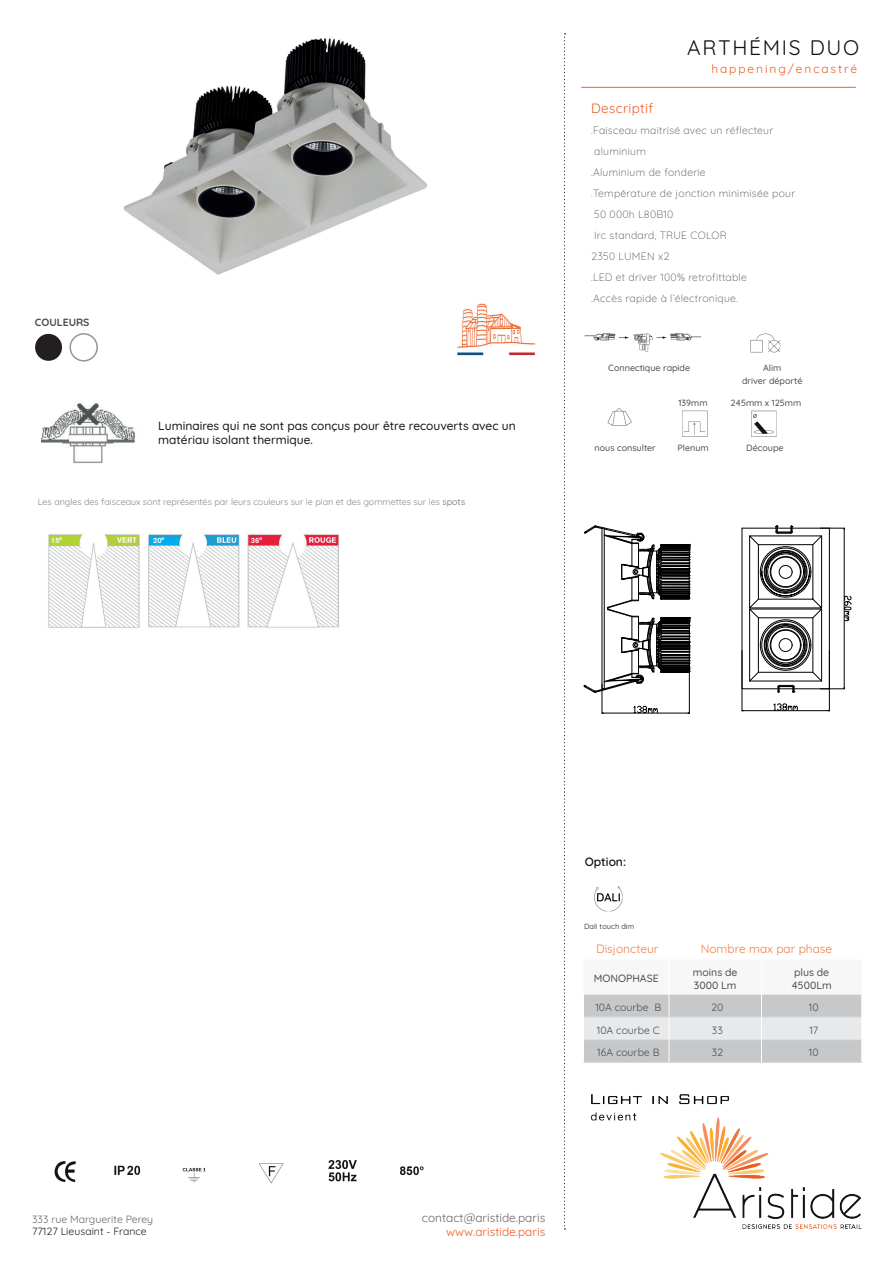
<style>
.page{position:relative;width:893px;height:1263px;background:#fff}
.page>*{position:absolute;margin:0;border:0;box-sizing:border-box;transform-origin:0 0}
.t1{font:21px "Quicksand";letter-spacing:.08em;color:#101216}
.t2{font:13.5px "Quicksand";letter-spacing:.025em;color:#ee5d22}
.t3{font:500 12px/14.4px "Quicksand";color:#101216}
.t4{font:12px "Quicksand";color:#f17e45}
.t5{font:12px "Quicksand";color:#6d6767}
.t6{font:12px "Quicksand";color:#ee5d22}
.t7{font:12px "Quicksand";letter-spacing:.15em;color:#ee5d22}
.t8{font:600 12px "Quicksand";color:#101216}
.t9{font:300 10.5px/21px "Quicksand";letter-spacing:.025em;color:#4b4c4d}
.t10{font:10.5px "Quicksand";color:#4b4c4d}
.t11{font:500 10.5px/12.6px "Quicksand";color:#4b4c4d}
.t12{font:10.5px "Quicksand";color:#6d6767}
.t13{font:10.5px "Quicksand";color:#231f20}
.t14{font:700 10.5px "Quicksand";color:#4b4c4d}
.t15{font:9px "Quicksand";color:#86888b}
.t16{font:500 9px/13px "Quicksand";color:#4b4c4d;text-align:center}
.t17{font:500 7.5px "Quicksand";color:#4b4c4d}
.t18{font:500 7.5px "Akzidenz Grotesk BE";color:#fff}
.s1{font-weight:500}
</style>
<div class="page">
<img style="left:590px;top:1094px;width:272px;height:135px">
<hr style="left:583px;top:1062px;width:86px;height:1px;background:#dcdddf">
<hr style="left:669px;top:1062px;width:92px;height:1px;background:#dcdddf">
<hr style="left:761px;top:1062px;width:101px;height:1px;background:#dcdddf">
<svg style="left:584px;top:994px;width:278px;height:68px;background:#d2d3d5"></svg>
<img style="left:682px;top:410px;width:95px;height:27px">
<img style="left:607px;top:408px;width:25px;height:18px">
<img style="left:594px;top:886px;width:29px;height:26px">
<img style="left:750px;top:333px;width:31px;height:20px">
<img style="left:584px;top:333px;width:117px;height:19px">
<img style="left:399px;top:1166px;width:25px;height:10px">
<img style="left:114px;top:1160px;width:243px;height:24px">
<img style="left:54px;top:1161px;width:22px;height:22px">
<hr style="left:581px;top:87px;width:275px;height:1px;background:#ee5d22">
<div style="left:35px;top:334px;width:27px;height:27px;background:#231f20;border-radius:50%"></div>
<div style="left:69px;top:333px;width:29px;height:29px;border:2px solid #939598;border-radius:50%"></div>
<img style="left:457px;top:303px;width:79px;height:53px">
<img style="left:48px;top:533px;width:291px;height:95px">
<div style="left:50px;top:537px;width:29px;height:8px;background:#b3d234"></div>
<div style="left:150px;top:537px;width:29px;height:8px;background:#00aeef"></div>
<div style="left:250px;top:537px;width:29px;height:8px;background:#e71e3c"></div>
<img style="left:41px;top:403px;width:94px;height:61px">
<img style="left:124px;top:38px;width:303px;height:237px">
<svg style="left:742px;top:525px;width:109px;height:168px"></svg>
<hr style="left:742px;top:650px;width:1px;height:61px;background:#000001">
<hr style="left:829px;top:650px;width:1px;height:61px;background:#000001">
<hr style="left:743px;top:710px;width:85px;height:1px;background:#000001">
<svg style="left:773px;top:703px;width:25px;height:8px"></svg>
<svg style="left:584px;top:526px;width:106px;height:188px"></svg>
<svg style="left:564px;top:33px;width:1px;height:1196px"></svg>
<p class="t14" style="left:35px;top:314px;width:56px">COULEURS</p>
<p class="t3" style="left:158px;top:417px;width:359px">Luminaires qui ne sont pas conçus pour être recouverts avec un matériau isolant thermique.</p>
<p class="t15" style="left:38px;top:495px;width:429px">Les angles des faisceaux sont représentés par leurs couleurs sur le plan et des gommettes sur les <span class="s1">spots</span></p>
<p class="t18" style="left:51px;top:536px;width:13px">15°</p>
<p class="t18" style="left:153px;top:536px;width:13px">20°</p>
<p class="t18" style="left:251px;top:536px;width:13px">36°</p>
<h1 class="t1" style="left:687px;top:31px;width:173px">ARTHÉMIS DUO</h1>
<p class="t7" style="left:711px;top:59px;width:147px">happening/encastré</p>
<p class="t2" style="left:591px;top:98px;width:64px">Descriptif</p>
<p class="t9" style="left:591px;top:119px;width:206px">.Faisceau maitrisé avec un réflecteur aluminium<br>.Aluminium de fonderie<br>.Température de jonction minimisée pour<br>50 000h L80B10<br>Irc standard, TRUE COLOR<br>2350 LUMEN x2<br>.LED et driver 100% retrofittable<br>.Accès rapide à l’électronique.</p>
<p class="t16" style="left:608px;top:360px;width:83px">Connectique rapide</p>
<p class="t16" style="left:742px;top:360px;width:62px">Alim<br>driver déporté</p>
<p class="t16" style="left:678px;top:396px;width:31px">139mm</p>
<p class="t16" style="left:730px;top:396px;width:72px">245mm x 125mm</p>
<p class="t16" style="left:677px;top:440px;width:33px">Plenum</p>
<p class="t16" style="left:594px;top:440px;width:63px">nous consulter</p>
<p class="t16" style="left:746px;top:440px;width:39px">Découpe</p>
<p class="t12" style="left:32px;top:1211px;width:123px">333 rue Marguerite Perey</p>
<p class="t13" style="left:32px;top:1223px;width:116px">77127 Lieusaint - France</p>
<p class="t8" style="left:585px;top:852px;width:43px">Option:</p>
<p class="t17" style="left:584px;top:920px;width:52px">Dali touch dim</p>
<p class="t4" style="left:596px;top:940px;width:64px">Disjoncteur</p>
<p class="t4" style="left:701px;top:940px;width:133px">Nombre max par phase</p>
<p class="t11" style="left:594px;top:971px;width:66px">MONOPHASE</p>
<p class="t11" style="left:693px;top:965px;width:46px">moins de<br>3000 Lm</p>
<p class="t11" style="left:792px;top:965px;width:42px">plus de<br>4500Lm</p>
<p class="t10" style="left:595px;top:999px;width:67px">10A courbe B</p>
<p class="t10" style="left:711px;top:999px;width:14px">20</p>
<p class="t10" style="left:809px;top:999px;width:11px">10</p>
<p class="t10" style="left:597px;top:1022px;width:64px">10A courbe C</p>
<p class="t10" style="left:712px;top:1022px;width:12px">33</p>
<p class="t10" style="left:809px;top:1022px;width:10px">17</p>
<p class="t10" style="left:597px;top:1044px;width:64px">16A courbe B</p>
<p class="t10" style="left:712px;top:1044px;width:13px">32</p>
<p class="t10" style="left:809px;top:1044px;width:11px">10</p>
<p class="t5" style="left:422px;top:1208px;width:125px">contact@aristide.paris</p>
<p class="t6" style="left:446px;top:1222px;width:101px">www.aristide.paris</p>
</div>
